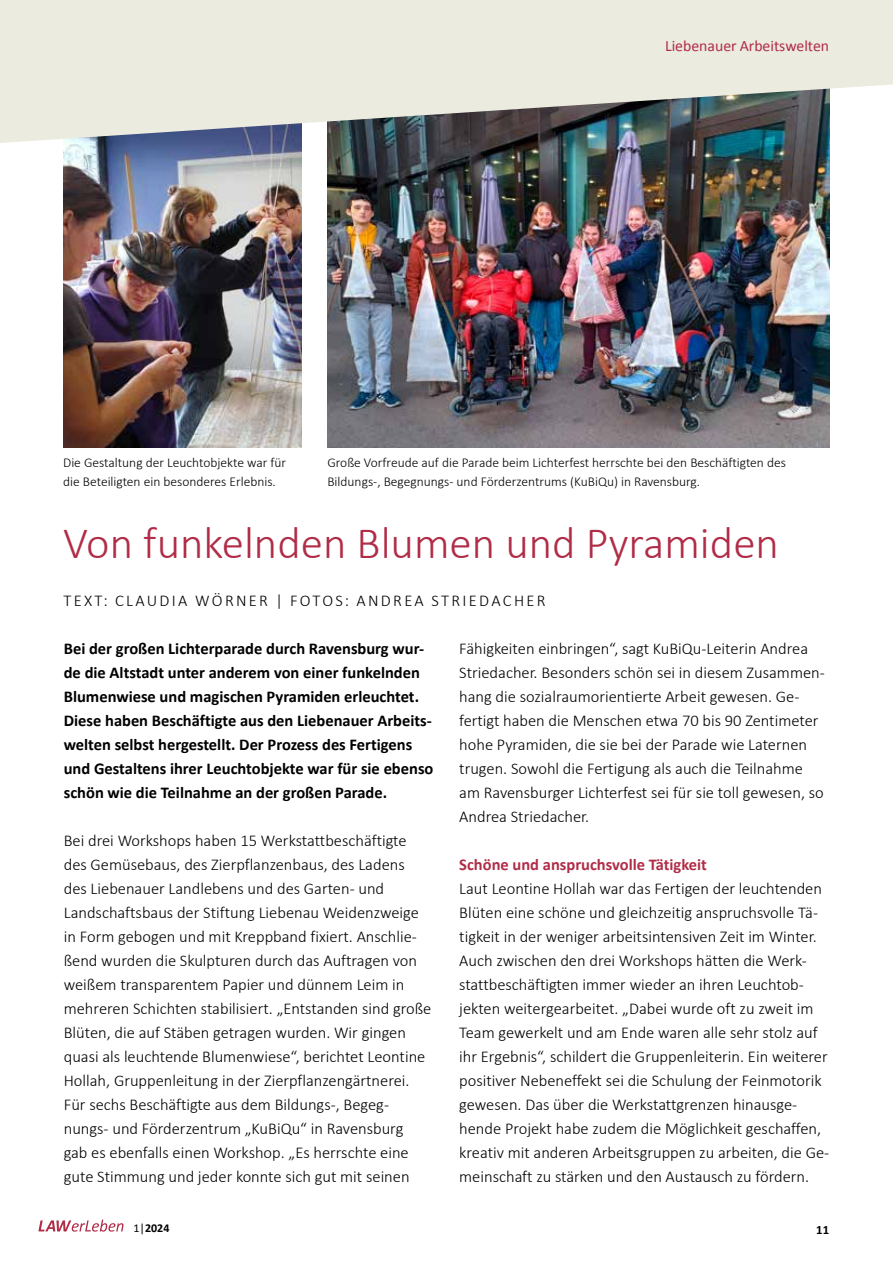
<style>
.page{position:relative;width:893px;height:1263px;background:#fff}
.page>*{position:absolute;margin:0;border:0;box-sizing:border-box;transform-origin:0 0}
.t1{font:300 45px "Calibri";color:#b02c47}
.t2{font:300 16.5px/24px "Calibri";color:#000}
.t3{font:700 16.5px/24px "Calibri";color:#000}
.t4{font:300 16.5px "Calibri";letter-spacing:.14em;color:#000}
.t5{font:700 16.5px "Calibri";color:#b02c47}
.t6{font:15.75px "Calibri";color:#b02c47}
.t7{font:300 13.5px/19.5px "Calibri";color:#000}
.t8{font:700 12.75px "Calibri";color:#000}
.t9{font:700 12px "Calibri";color:#000}
.s1{font-weight:400}
</style>
<div class="page">
<img style="left:0;top:0;width:893px;height:1232px">
<p class="t6" style="left:665px;top:36px;width:166px">Liebenauer Arbeitswelten</p>
<p class="t7" style="left:63px;top:452px;width:224px">Die Gestaltung der Leuchtobjekte war für die Beteiligten ein besonderes Erlebnis.</p>
<p class="t7" style="left:327px;top:452px;width:460px">Große Vorfreude auf die Parade beim Lichterfest herrschte bei den Beschäftigten des<br>Bildungs-, Begegnungs- und Förderzentrums (KuBiQu) in Ravensburg.</p>
<h1 class="t1" style="left:63px;top:515px;width:717px">Von funkelnden Blumen und Pyramiden</h1>
<p class="t4" style="left:63px;top:590px;width:484px">TEXT: CLAUDIA WÖRNER | FOTOS: ANDREA STRIEDACHER</p>
<p class="t3" style="left:64px;top:637px;width:371px">Bei der großen Lichterparade durch Ravensburg wur&shy;de die Altstadt unter anderem von einer funkelnden Blumenwiese und magischen Pyramiden erleuchtet.<br>Diese haben Beschäftigte aus den Liebenauer Arbeits&shy;welten selbst hergestellt. Der Prozess des Fertigens und Gestaltens ihrer Leuchtobjekte war für sie ebenso schön wie die Teilnahme an der großen Parade.</p>
<p class="t2" style="left:64px;top:828px;width:369px">Bei drei Workshops haben 15 Werkstattbeschäftigte des Gemüsebaus, des Zierpflanzenbaus, des Ladens des Liebenauer Landlebens und des Garten- und Landschaftsbaus der Stiftung Liebenau Weidenzweige in Form gebogen und mit Kreppband fixiert. Anschlie&shy;ßend wurden die Skulpturen durch das Auftragen von weißem transparentem Papier und dünnem Leim in mehreren Schichten stabilisiert. „Entstanden sind große Blüten, die auf Stäben getragen wurden. Wir gingen quasi als leuchtende Blumenwiese“, berichtet Leontine Hollah, Gruppenleitung in der Zierpflanzengärtnerei.<br>Für sechs Beschäftigte aus dem Bildungs-, Begeg&shy;nungs- und Förderzentrum „KuBiQu“ in Ravensburg gab es ebenfalls einen Workshop. „Es herrschte eine gute Stimmung und jeder konnte sich gut mit seinen</p>
<p class="t2" style="left:459px;top:636px;width:367px">Fähigkeiten einbringen“, sagt KuBiQu-Leiterin Andrea Striedacher. Besonders schön sei in diesem Zusammen&shy;hang die sozialraumorientierte Arbeit gewesen. Ge&shy;fertigt haben die Menschen etwa 70 bis 90 Zentimeter hohe Pyramiden, die sie bei der Parade wie Laternen trugen. Sowohl die Fertigung als auch die Teilnahme am Ravensburger Lichterfest sei für sie toll gewesen, so Andrea Striedacher.</p>
<p class="t5" style="left:459px;top:854px;width:249px">Schöne und anspruchsvolle Tätigkeit</p>
<p class="t2" style="left:459px;top:876px;width:371px">Laut Leontine Hollah war das Fertigen der leuchtenden Blüten eine schöne und gleichzeitig anspruchsvolle Tä&shy;tigkeit in der weniger arbeitsintensiven Zeit im Winter.<br>Auch zwischen den drei Workshops hätten die Werk&shy;stattbeschäftigten immer wieder an ihren Leuchtob&shy;jekten weitergearbeitet. „Dabei wurde oft zu zweit im Team gewerkelt und am Ende waren alle sehr stolz auf ihr Ergebnis“, schildert die Gruppenleiterin. Ein weiterer positiver Nebeneffekt sei die Schulung der Feinmotorik gewesen. Das über die Werkstattgrenzen hinausge&shy;hende Projekt habe zudem die Möglichkeit geschaffen, kreativ mit anderen Arbeitsgruppen zu arbeiten, die Ge&shy;meinschaft zu stärken und den Austausch zu fördern.</p>
<p class="t9" style="left:134px;top:1220px;width:37px"><span class="s1">1|</span>2024</p>
<p class="t8" style="left:816px;top:1222px;width:14px">11</p>
</div>
